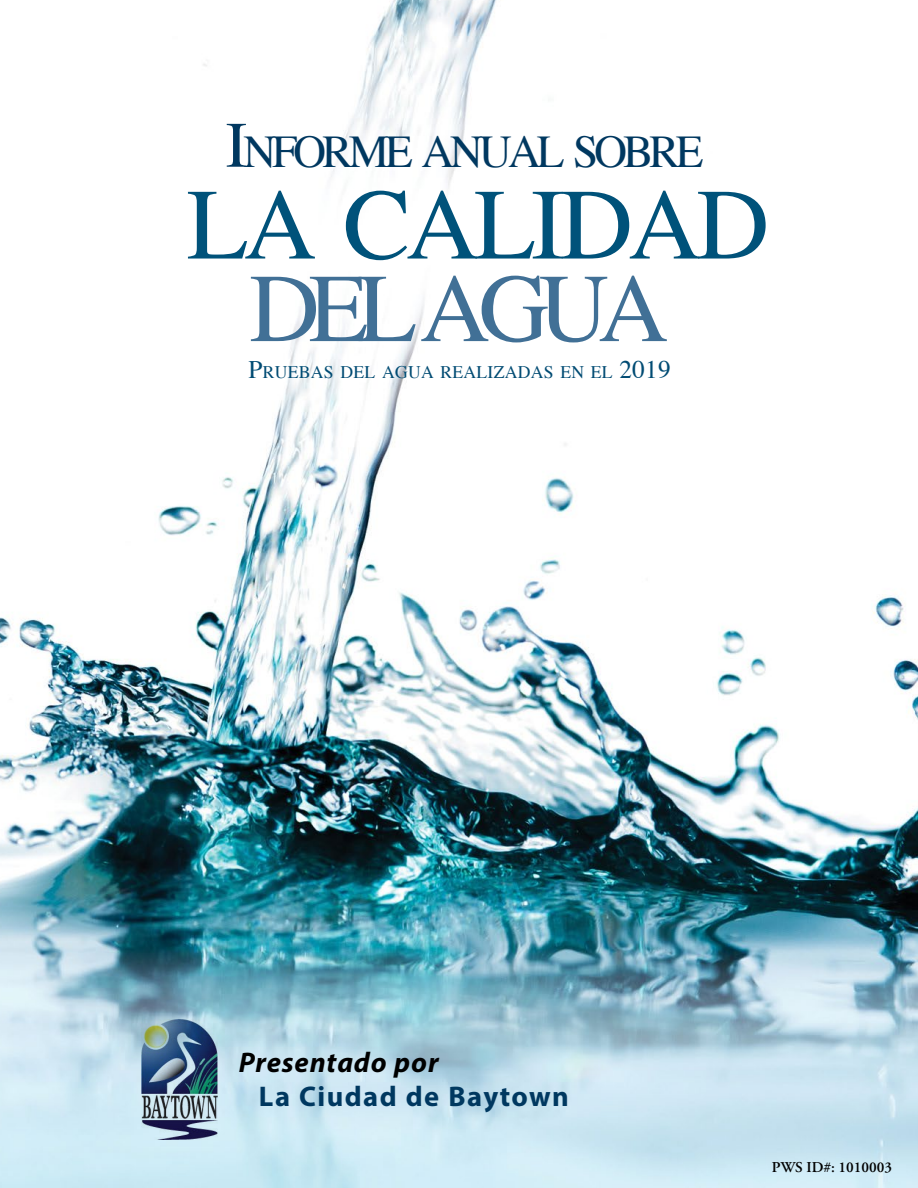
<style>
.page{position:relative;width:918px;height:1188px;background:#fff}
.page>*{position:absolute;margin:0;border:0;box-sizing:border-box;transform-origin:0 0}
.t1{font:100.8px "Times";letter-spacing:-.045em;color:#00527a}
.t2{font:97.2px "Times";letter-spacing:-.11em;color:#417096}
.t3{font:45.3px "Times";letter-spacing:-.085em;color:#003860}
.Utility_Name{font:700 28.5px "Myriad Pro";letter-spacing:.05em;color:#003860}
.Presented_By{font:italic 700 28.5px "Myriad Pro";letter-spacing:.03em;color:#000}
.t4{font:17.7px "Times";letter-spacing:.015em;color:#004b73}
.PWS_ID{font:600 15px "Adobe Garamond Pro";color:#000}
.s1{font-size:64.8px}
.s2{font-size:25.2px}
</style>
<div class="page">
<img style="left:0;top:0;width:918px;height:1188px">
<img style="left:142px;top:1020px;width:76px;height:119px">
<p class="t3" style="left:226px;top:109px;width:479px"><span class="s1">I</span>NFORME ANUAL SOBRE</p>
<p class="t1" style="left:187px;top:130px;width:584px">LA CALIDAD</p>
<p class="t2" style="left:249px;top:218px;width:421px">DEL AGUA</p>
<p class="t4" style="left:249px;top:355px;width:424px"><span class="s2">P</span>RUEBAS DEL AGUA REALIZADAS EN EL <span class="s2">2019</span></p>
<p class="Presented_By" style="left:239px;top:1044px;width:201px">Presentado por</p>
<p class="Utility_Name" style="left:259px;top:1078px;width:311px">La Ciudad de Baytown</p>
<p class="PWS_ID" style="left:772px;top:1159px;width:122px">PWS ID#: 1010003</p>
</div>
